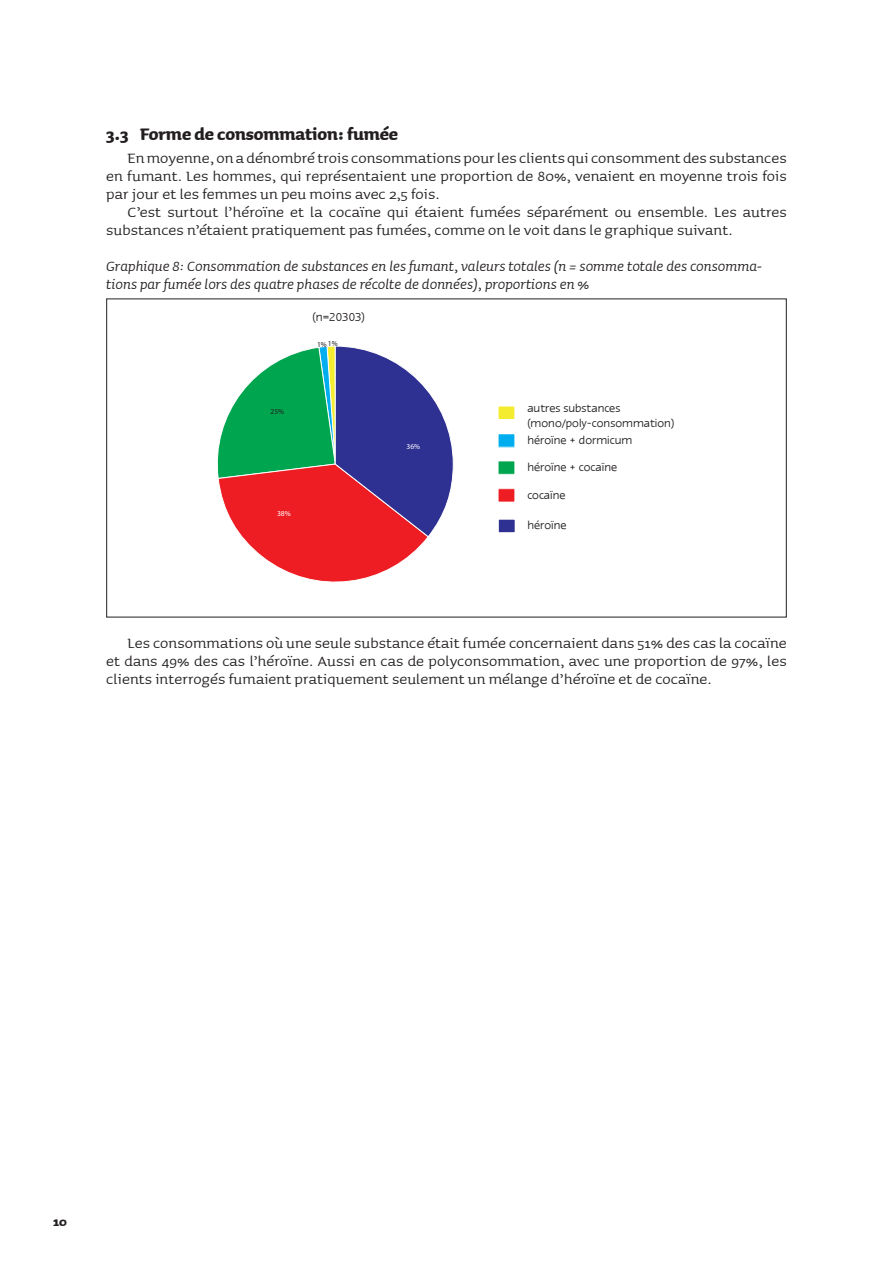
<style>
.page{position:relative;width:893px;height:1263px;background:#fff}
.page>*{position:absolute;margin:0;border:0;box-sizing:border-box;transform-origin:0 0}
.t1{font:700 21px "Sauna";letter-spacing:-.005em;color:#231f20;scale:.95 1}
.t2{font:18px/18px "Sauna";letter-spacing:.005em;color:#231f20;text-align:justify}
.t3{font:italic 18px/18px "Sauna";color:#231f20;scale:.95 1}
.t4{font:700 15.75px "Sauna";color:#231f20}
.t5{font:13.2px "Linotype Ergo";color:#231f20}
.t6{font:12.6px/15.1px "Linotype Ergo";color:#231f20}
.t7{font:7.5px "Myriad Pro";color:#231f20}
.t8{font:7.5px "Myriad Pro";color:#fff}
</style>
<div class="page">
<div style="left:498px;top:406px;width:17px;height:13px;background:#f4ed2f"></div>
<div style="left:498px;top:406px;width:17px;height:14px;border:1px solid #fff"></div>
<div style="left:498px;top:434px;width:17px;height:13px;background:#00aeef"></div>
<div style="left:498px;top:461px;width:17px;height:13px;background:#00a54f"></div>
<div style="left:498px;top:519px;width:17px;height:14px;background:#2e3092"></div>
<div style="left:498px;top:519px;width:17px;height:14px;border:1px solid #fff"></div>
<div style="left:498px;top:489px;width:17px;height:13px;background:#ee1d23"></div>
<div style="left:498px;top:488px;width:17px;height:14px;border:1px solid #fff"></div>
<svg style="left:217px;top:346px;width:237px;height:236px"></svg>
<p class="t1" style="left:106px;top:121px;width:309px">3.3 Forme de consommation: fumée</p>
<p class="t2" style="left:106px;top:148px;width:682px;text-indent:21px">En moyenne, on a dénombré trois consommations pour les clients qui consomment des substances en fumant. Les hommes, qui représentaient une proportion de 80%, venaient en moyenne trois fois par jour et les femmes un peu moins avec 2,5 fois.</p>
<p class="t2" style="left:106px;top:202px;width:682px;text-indent:21px">C’est surtout l’héroïne et la cocaïne qui étaient fumées séparément ou ensemble. Les autres substances n’étaient pratiquement pas fumées, comme on le voit dans le graphique suivant.</p>
<p class="t3" style="left:106px;top:255px;width:692px">Graphique 8: Consommation de substances en les fumant, valeurs totales (n = somme totale des consomma&shy;tions par fumée lors des quatre phases de récolte de données), proportions en %</p>
<p class="t5" style="left:312px;top:310px;width:54px">(n=20303)</p>
<p class="t7" style="left:270px;top:406px;width:15px">25%</p>
<p class="t7" style="left:328px;top:339px;width:11px">1%</p>
<p class="t7" style="left:317px;top:340px;width:11px">1%</p>
<p class="t8" style="left:277px;top:509px;width:15px">38%</p>
<p class="t8" style="left:407px;top:441px;width:15px">36%</p>
<p class="t6" style="left:527px;top:400px;width:148px">autres substances (mono/poly-consommation)</p>
<p class="t6" style="left:527px;top:427px;width:106px;line-height:26.7px">héroïne + dormicum héroïne + cocaïne</p>
<p class="t6" style="left:527px;top:487px;width:40px">cocaïne</p>
<p class="t6" style="left:527px;top:517px;width:41px">héroïne</p>
<p class="t2" style="left:106px;top:634px;width:682px;text-indent:21px">Les consommations où une seule substance était fumée concernaient dans 51% des cas la cocaïne et dans 49% des cas l’héroïne. Aussi en cas de polyconsommation, avec une proportion de 97%, les clients interrogés fumaient pratiquement seulement un mélange d’héroïne et de cocaïne.</p>
<p class="t4" style="left:53px;top:1211px;width:15px">10</p>
</div>
